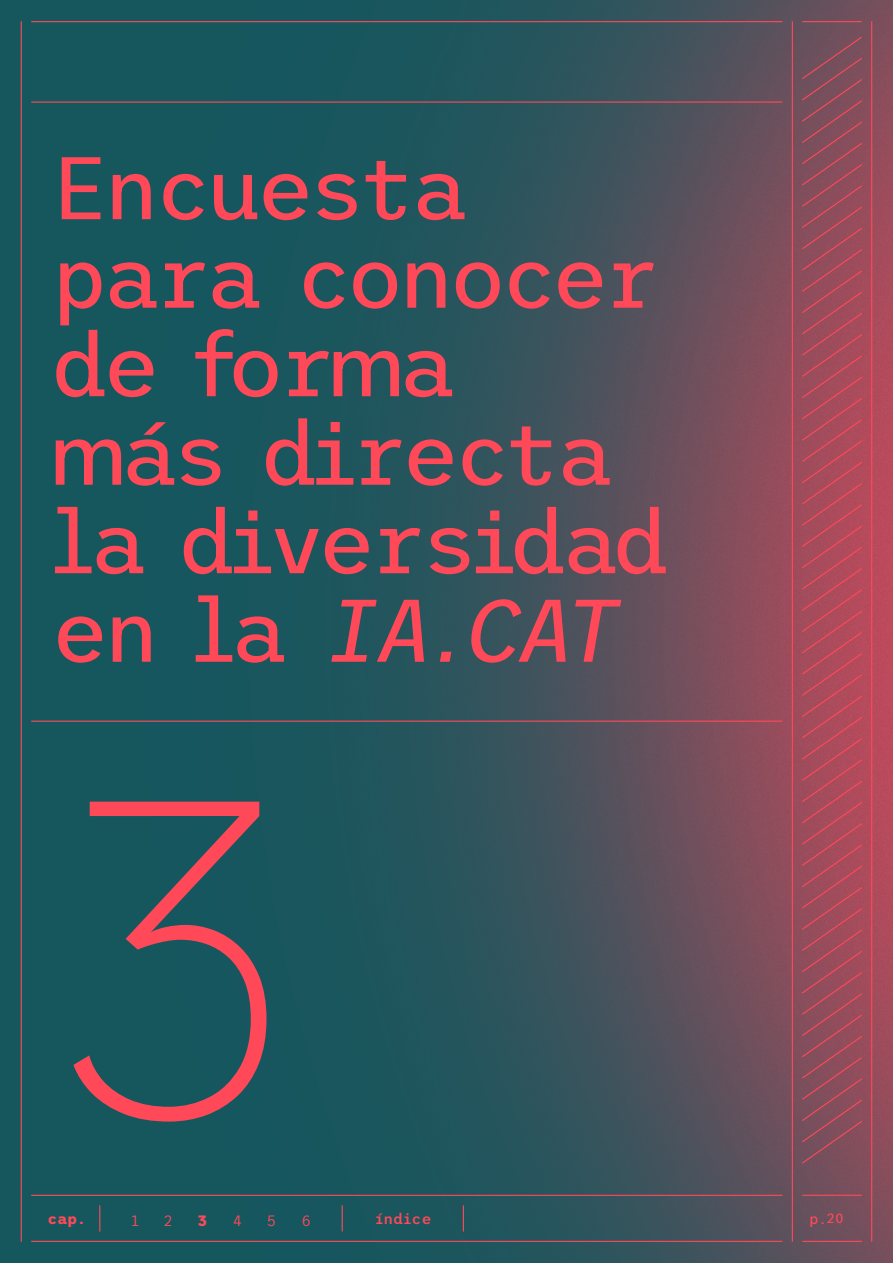
<style>
.page{position:relative;width:893px;height:1263px;background:#fff}
.page>*{position:absolute;margin:0;border:0;box-sizing:border-box;transform-origin:0 0}
.t1{font:100 450px "Trispace";color:#ff4958}
.t2{font:88.5px/88.5px "Trispace";letter-spacing:-.07em;color:#ff4958}
.t3{font:500 15px "Trispace";letter-spacing:.025em;color:#ff4958}
.t4{font:300 15px "Trispace";color:#ff4958}
.t5{font:700 15px "Trispace";color:#ff4958}
.t6{font:15px "Trispace";color:#ff4958}
.t7{font:800 15px "Trispace";color:#ff4958}
.s1{font-style:italic}
.s2{font-size:13.5px}
</style>
<div class="page">
<img style="left:0;top:0;width:893px;height:1263px">
<svg style="left:99px;top:1205px;width:1px;height:26px"></svg>
<svg style="left:342px;top:1205px;width:1px;height:26px"></svg>
<svg style="left:463px;top:1205px;width:1px;height:26px"></svg>
<hr style="left:802px;top:1195px;width:60px;height:1px;background:#ff4958">
<hr style="left:31px;top:1195px;width:751px;height:1px;background:#ff4958">
<hr style="left:871px;top:21px;width:1px;height:1221px;background:#ff4958">
<hr style="left:792px;top:21px;width:1px;height:1221px;background:#ff4958">
<hr style="left:21px;top:21px;width:1px;height:1221px;background:#ff4958">
<hr style="left:31px;top:1241px;width:751px;height:1px;background:#ff4958">
<hr style="left:31px;top:21px;width:751px;height:1px;background:#ff4958">
<hr style="left:802px;top:21px;width:60px;height:1px;background:#ff4958">
<hr style="left:802px;top:1241px;width:60px;height:1px;background:#ff4958">
<hr style="left:31px;top:101px;width:751px;height:2px;background:#ff4958">
<svg style="left:801px;top:35px;width:62px;height:1130px;background:#9e4c5b"></svg>
<hr style="left:31px;top:721px;width:751px;height:1px;background:#ff4958">
<p class="t2" style="left:51px;top:137px;width:620px">Encuesta para conocer de forma<br>más directa la diversidad e n la <span class="s1">IA.CAT</span></p>
<h1 class="t1" style="left:25px;top:620px;width:294px">3</h1>
<p class="t5" style="left:47px;top:1207px;width:39px">cap.</p>
<p class="t4" style="left:131px;top:1209px;width:11px">1</p>
<p class="t4" style="left:164px;top:1209px;width:11px">2</p>
<p class="t7" style="left:198px;top:1209px;width:11px">3</p>
<p class="t4" style="left:233px;top:1209px;width:11px">4</p>
<p class="t4" style="left:267px;top:1209px;width:11px">5</p>
<p class="t4" style="left:302px;top:1209px;width:11px">6</p>
<p class="t3" style="left:376px;top:1207px;width:57px">índice</p>
<p class="t6" style="left:809px;top:1207px;width:37px">p.<span class="s2">20</span></p>
</div>
